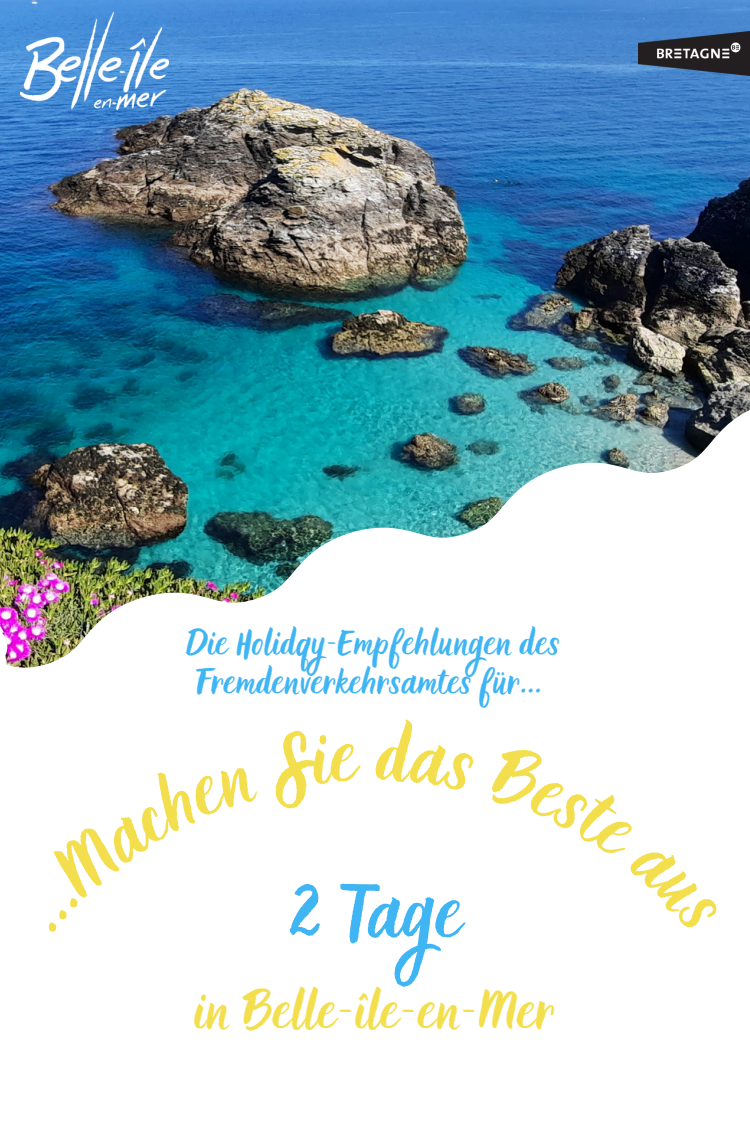
<style>
.page{position:relative;width:750px;height:1125px;background:#fff}
.page>*{position:absolute;margin:0;border:0;box-sizing:border-box;transform-origin:0 0}
.t1{font:62.5px "Holla";color:#40b5f4}
.t2{font:43.75px "Holla";color:#f3df4d}
.t3{font:28.75px/39.4px "Holla";color:#40b5f4;text-align:center}
</style>
<div class="page">
<img style="left:0;top:0;width:750px;height:403px">
<img style="left:638px;top:31px;width:112px;height:44px">
<img style="left:20px;top:13px;width:148px;height:96px">
<img style="left:0;top:403px;width:750px;height:265px">
<p class="t3" style="left:186px;top:623px;width:376px">Die Holidqy-Empfehlungen des<br>Fremdenverkehrsamtes für...</p>
<h1 class="t1" style="left:287px;top:876px;width:178px">2 Tage</h1>
<h2 class="t2" style="left:195px;top:985px;width:362px">in Belle-île-en-Mer</h2>
</div>
